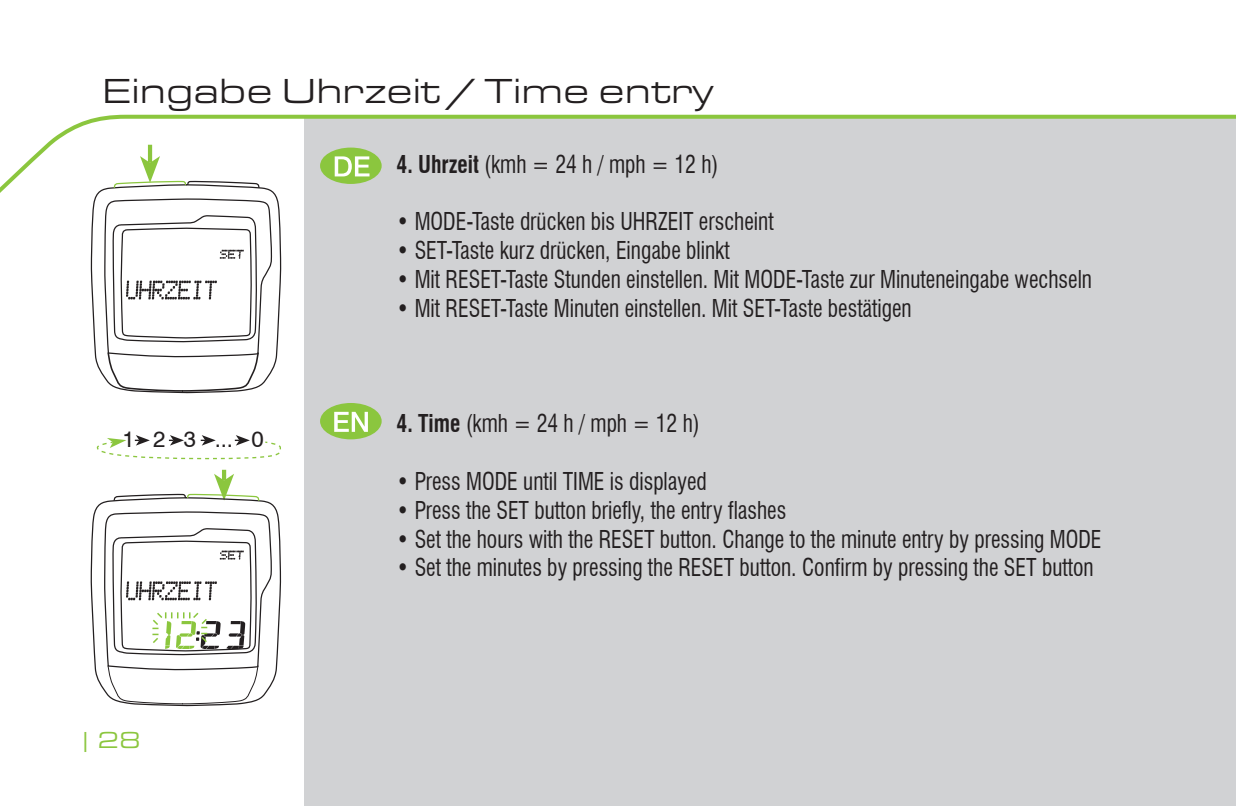
<style>
.page{position:relative;width:1236px;height:806px;background:#fff}
.page>*{position:absolute;margin:0;border:0;box-sizing:border-box;transform-origin:0 0}
.t1{font:expanded 36px "Micro Square";color:#231f20}
.t2{font:condensed 24px "Swiss 721 BT";color:#231f20;scale:.9 1}
.t3{font:expanded 24px "Micro Square";color:#8bc63e}
.t4{font:22.4px "Swiss 721 BT";color:#231f20}
.s1{font-weight:700}
</style>
<div class="page">
<div style="left:304px;top:116px;width:932px;height:689px;background:#d1d2d4"></div>
<svg style="left:0;top:114px;width:1236px;height:79px"></svg>
<div style="left:320px;top:147px;width:62px;height:37px;background:#8bc63e;border-radius:50%"></div>
<svg style="left:335px;top:156px;width:34px;height:20px"></svg>
<div style="left:320px;top:403px;width:62px;height:36px;background:#8bc63e;border-radius:50%"></div>
<svg style="left:334px;top:411px;width:34px;height:20px"></svg>
<hr style="left:148px;top:145px;width:4px;height:18px;background:#8bc63e">
<svg style="left:222px;top:469px;width:4px;height:4px"></svg>
<svg style="left:90px;top:183px;width:192px;height:210px"></svg>
<svg style="left:90px;top:500px;width:192px;height:206px"></svg>
<svg style="left:112px;top:473px;width:149px;height:28px"></svg>
<svg style="left:104px;top:156px;width:169px;height:236px"></svg>
<svg style="left:96px;top:435px;width:185px;height:24px"></svg>
<svg style="left:103px;top:510px;width:170px;height:194px"></svg>
<h1 class="t1" style="left:102px;top:71px;width:613px">Eingabe Uhrzeit / Time entry</h1>
<p class="t4" style="left:122px;top:425px;width:143px">1 2 3 ... 0</p>
<p class="t3" style="left:79px;top:726px;width:63px">| 28</p>
<p class="t2" style="left:397px;top:149px;width:359px"><span class="s1">4. Uhrzeit</span> (kmh = 24 h / mph = 12 h)</p>
<p class="t2" style="left:397px;top:207px;width:421px">• MODE-Taste drücken bis UHRZEIT erscheint</p>
<p class="t2" style="left:397px;top:236px;width:372px">• SET-Taste kurz drücken, Eingabe blinkt</p>
<p class="t2" style="left:397px;top:265px;width:774px">• Mit RESET-Taste Stunden einstellen. Mit MODE-Taste zur Minuteneingabe wechseln</p>
<p class="t2" style="left:397px;top:293px;width:574px">• Mit RESET-Taste Minuten einstellen. Mit SET-Taste bestätigen</p>
<p class="t2" style="left:397px;top:409px;width:338px"><span class="s1">4. Time</span> (kmh = 24 h / mph = 12 h)</p>
<p class="t2" style="left:397px;top:466px;width:346px">• Press MODE until TIME is displayed</p>
<p class="t2" style="left:397px;top:495px;width:435px">• Press the SET button briefly, the entry flashes</p>
<p class="t2" style="left:397px;top:524px;width:785px">• Set the hours with the RESET button. Change to the minute entry by pressing MODE</p>
<p class="t2" style="left:397px;top:553px;width:776px">• Set the minutes by pressing the RESET button. Confirm by pressing the SET button</p>
</div>
